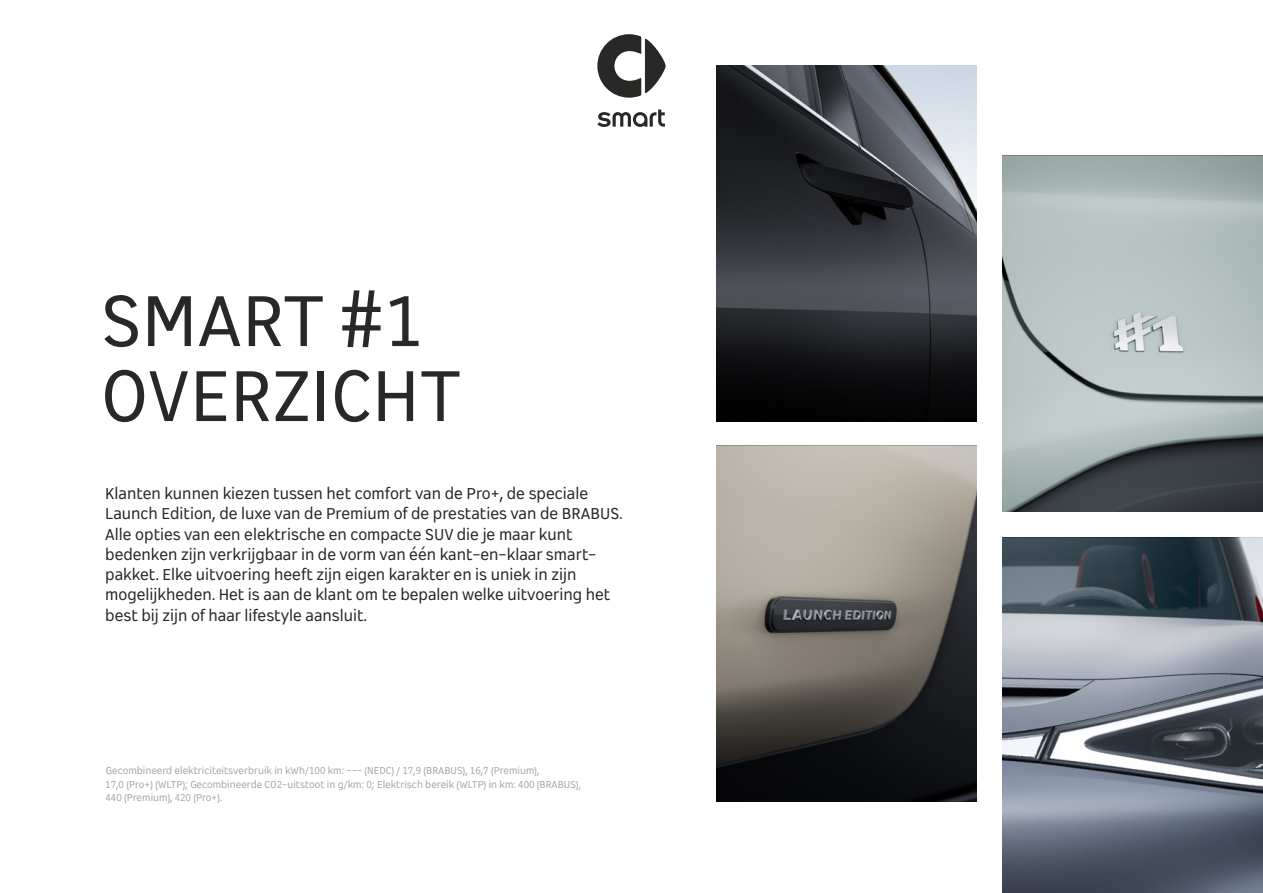
<style>
.page{position:relative;width:1263px;height:893px;background:#fff}
.page>*{position:absolute;margin:0;border:0;box-sizing:border-box;transform-origin:0 0}
.t1{font:75px/75px "FO Rsmart Sans";letter-spacing:.005em;color:#282827}
.t2{font:16.5px/20.2px "FO Rsmart Sans";color:#282827}
.t3{font:10.5px/13.5px "FO Rsmart Sans";color:#a7a7a8}
</style>
<div class="page">
<img style="left:1003px;top:156px;width:260px;height:355px">
<img style="left:716px;top:66px;width:261px;height:355px">
<img style="left:716px;top:446px;width:261px;height:355px">
<img style="left:1003px;top:537px;width:260px;height:356px">
<svg style="left:597px;top:110px;width:68px;height:17px"></svg>
<svg style="left:597px;top:34px;width:69px;height:64px"></svg>
<svg style="left:973px;top:613px;width:4px;height:71px"></svg>
<svg style="left:737px;top:364px;width:26px;height:135px"></svg>
<svg style="left:774px;top:587px;width:136px;height:26px;background:#767470"></svg>
<svg style="left:716px;top:403px;width:25px;height:26px"></svg>
<h1 class="t1" style="left:101px;top:281px;width:361px">SMART #1<br>OVERZICHT</h1>
<p class="t2" style="left:105px;top:483px;width:519px">Klanten kunnen kiezen tussen het comfort van de Pro+, de speciale Launch Edition, de luxe van de Premium of de prestaties van de BRABUS.<br>Alle opties van een elektrische en compacte SUV die je maar kunt bedenken zijn verkrijgbaar in de vorm van één kant-en-klaar smart&shy;pakket. Elke uitvoering heeft zijn eigen karakter en is uniek in zijn mogelijkheden. Het is aan de klant om te bepalen welke uitvoering het best bij zijn of haar lifestyle aansluit.</p>
<p class="t3" style="left:105px;top:764px;width:477px">Gecombineerd elektriciteitsverbruik in kWh/100 km: --- (NEDC) / 17,9 (BRABUS), 16,7 (Premium),<br>17,0 (Pro+) (WLTP); Gecombineerde CO2-uitstoot in g/km: 0; Elektrisch bereik (WLTP) in km: 400 (BRABUS),<br>440 (Premium), 420 (Pro+).</p>
</div>
